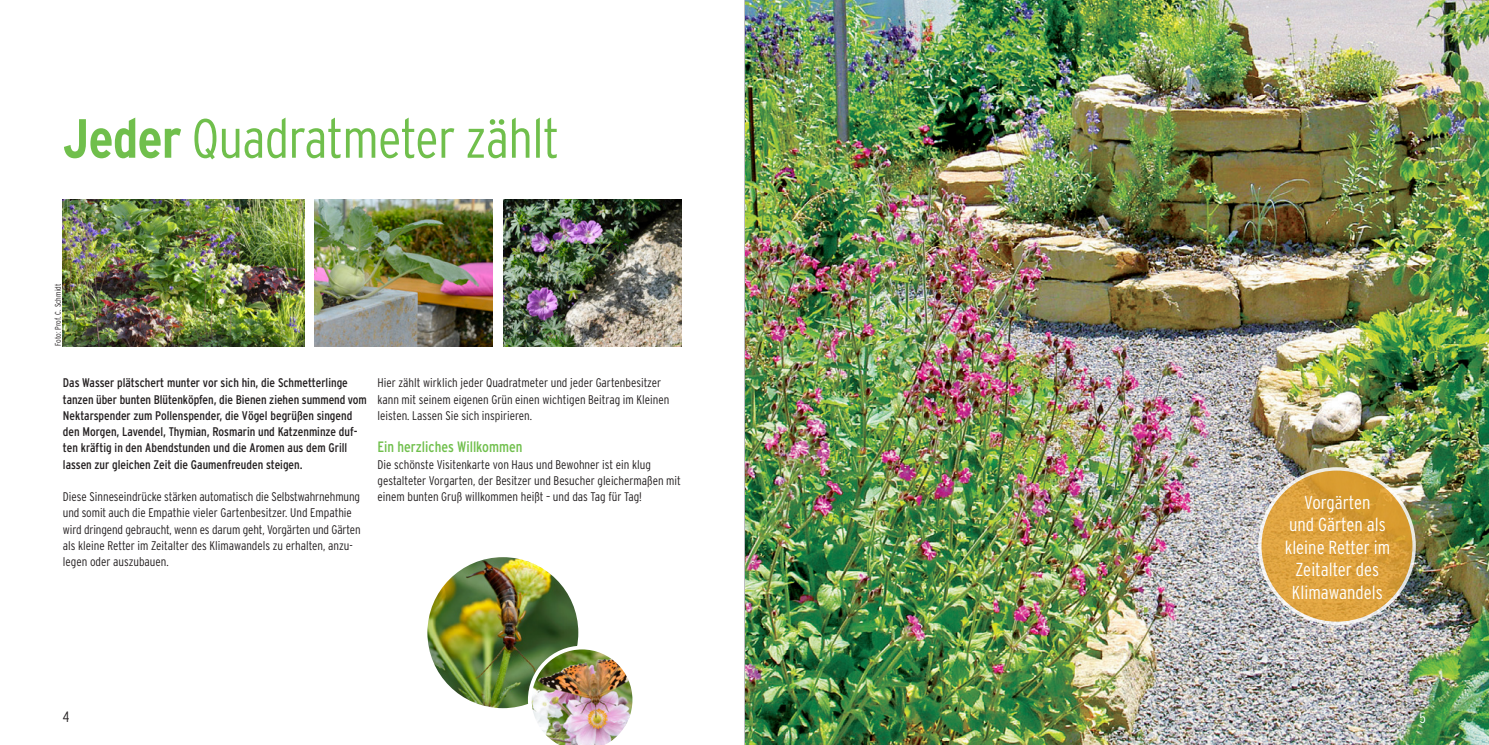
<style>
.page{position:relative;width:1489px;height:745px;background:#fff}
.page>*{position:absolute;margin:0;border:0;box-sizing:border-box;transform-origin:0 0}
.t1{font:300 condensed 55px "Interstate";letter-spacing:-.015em;color:#70bf4c}
.t2{font:300 condensed 18.75px/22.5px "Interstate";color:#fff;text-align:center}
.t3{font:condensed 15px "Interstate";color:#70bf4c}
.t4{font:300 condensed 15px "Interstate";color:#231f20}
.t5{font:300 condensed 15px "Interstate";color:#fff}
.t6{font:300 condensed 12.5px/16.2px "Interstate";color:#231f20}
.t7{font:condensed 12.5px/16.2px "Interstate";color:#231f20}
.t8{font:300 condensed 8.12px "Interstate";letter-spacing:.01em;color:#231f20}
.s1{font-weight:700}
</style>
<div class="page">
<img style="left:745px;top:0;width:743px;height:744px">
<img style="left:314px;top:199px;width:179px;height:147px">
<img style="left:503px;top:199px;width:178px;height:147px">
<img style="left:63px;top:199px;width:241px;height:147px">
<svg style="left:1259px;top:468px;width:154px;height:155px;fill:#dda23e"></svg>
<div style="left:1257px;top:467px;width:158px;height:157px;border:3px solid #fff;border-radius:50%"></div>
<img style="left:425px;top:555px;width:155px;height:154px;border-radius:77px">
<div style="left:423px;top:553px;width:159px;height:158px;border:4px solid #fff;border-radius:50%"></div>
<img style="left:528px;top:645px;width:105px;height:99px">
<hr style="left:744px;top:0;width:1px;height:744px;background:#bcbdc0">
<h1 class="t1" style="left:63px;top:107px;width:498px"><span class="s1">Jeder</span> Quadratmeter zählt</h1>
<p class="t8" style="left:53px;top:346px;width:64px;rotate:-90deg">Foto: Prof. C. Schmidt</p>
<p class="t7" style="left:63px;top:374px;width:305px">Das Wasser plätschert munter vor sich hin, die Schmetterlinge tanzen über bunten Blütenköpfen, die Bienen ziehen summend vom Nektarspender zum Pollenspender, die Vögel begrüßen singend den Morgen, Lavendel, Thymian, Rosmarin und Katzenminze duf&shy;ten kräftig in den Abendstunden und die Aromen aus dem Grill lassen zur gleichen Zeit die Gaumenfreuden steigen.</p>
<p class="t6" style="left:63px;top:488px;width:299px">Diese Sinneseindrücke stärken automatisch die Selbstwahrnehmung und somit auch die Empathie vieler Gartenbesitzer. Und Empathie wird dringend gebraucht, wenn es darum geht, Vorgärten und Gärten als kleine Retter im Zeitalter des Klimawandels zu erhalten, anzu&shy;legen oder auszubauen.</p>
<p class="t6" style="left:377px;top:374px;width:293px">Hier zählt wirklich jeder Quadratmeter und jeder Gartenbesitzer kann mit seinem eigenen Grün einen wichtigen Beitrag im Kleinen leisten. Lassen Sie sich inspirieren.</p>
<p class="t3" style="left:377px;top:438px;width:146px">Ein herzliches Willkommen</p>
<p class="t6" style="left:377px;top:455px;width:305px">Die schönste Visitenkarte von Haus und Bewohner ist ein klug gestalteter Vorgarten, der Besitzer und Besucher gleichermaßen mit einem bunten Gruß willkommen heißt – und das Tag für Tag!</p>
<h2 class="t2" style="left:1284px;top:490px;width:107px">Vorgärten<br>und Gärten als kleine Retter im<br>Zeitalter des<br>Klimawandels</h2>
<p class="t4" style="left:63px;top:707px;width:8px">4</p>
<p class="t5" style="left:1419px;top:708px;width:8px">5</p>
</div>
